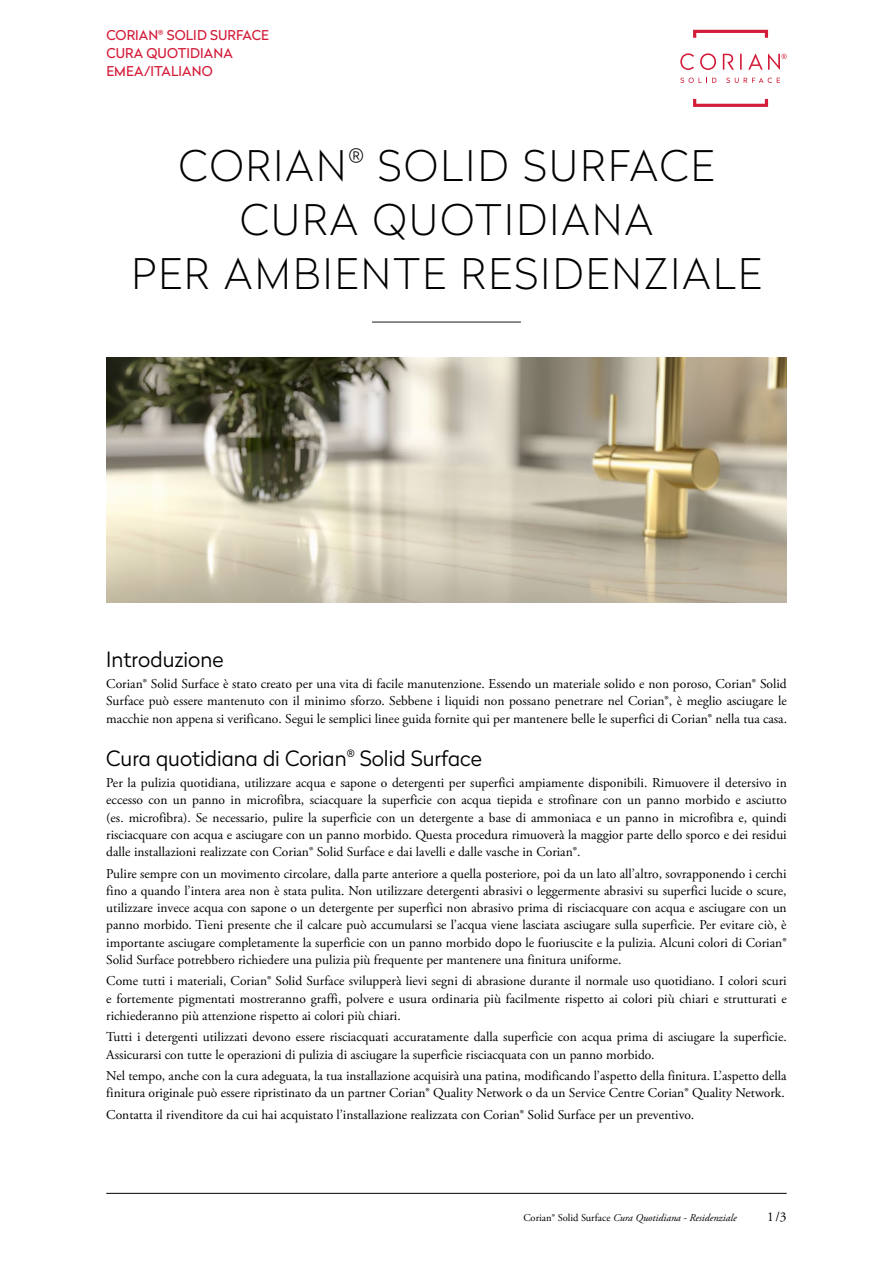
<style>
.page{position:relative;width:893px;height:1263px;background:#fff}
.page>*{position:absolute;margin:0;border:0;box-sizing:border-box;transform-origin:0 0}
.t1{font:100 42px/54px "Radikal";letter-spacing:.055em;color:#000;text-align:center}
.t2{font:300 21px "Radikal";color:#000}
.t3{font:13.5px/17.2px "Adobe Garamond Pro";color:#000;text-align:justify}
.t4{font:13.5px/18px "Radikal";letter-spacing:.005em;color:#d31c39}
.t5{font:italic 10.5px "Adobe Garamond Pro";color:#000}
.s1{font-style:normal}
</style>
<div class="page">
<hr style="left:372px;top:321px;width:149px;height:2px;background:#636466">
<img style="left:106px;top:357px;width:681px;height:246px">
<hr style="left:106px;top:1193px;width:681px;height:1px;background:#000">
<svg style="left:693px;top:99px;width:75px;height:8px"></svg>
<svg style="left:693px;top:30px;width:75px;height:8px"></svg>
<svg style="left:680px;top:53px;width:107px;height:17px"></svg>
<svg style="left:680px;top:78px;width:36px;height:5px"></svg>
<svg style="left:726px;top:78px;width:54px;height:5px"></svg>
<p class="t4" style="left:106px;top:25px;width:164px">CORIAN<sup>®</sup> SOLID SURFACE<br>CURA QUOTIDIANA<br>EMEA/ITALIANO</p>
<h1 class="t1" style="left:131px;top:137px;width:632px">CORIAN<sup>®</sup> SOLID SURFACE<br>CURA QUOTIDIANA<br>PER AMBIENTE RESIDENZIALE</h1>
<h2 class="t2" style="left:106px;top:644px;width:119px">Introduzione</h2>
<p class="t3" style="left:106px;top:676px;width:682px">Corian® Solid Surface è stato creato per una vita di facile manutenzione. Essendo un materiale solido e non poroso, Corian® Solid Surface può essere mantenuto con il minimo sforzo. Sebbene i liquidi non possano penetrare nel Corian®, è meglio asciugare le macchie non appena si verificano. Segui le semplici linee guida fornite qui per mantenere belle le superfici di Corian® nella tua casa.</p>
<h2 class="t2" style="left:106px;top:743px;width:377px">Cura quotidiana di Corian<sup>®</sup> Solid Surface</h2>
<p class="t3" style="left:106px;top:775px;width:682px">Per la pulizia quotidiana, utilizzare acqua e sapone o detergenti per superfici ampiamente disponibili. Rimuovere il detersivo in eccesso con un panno in microfibra, sciacquare la superficie con acqua tiepida e strofinare con un panno morbido e asciutto (es. microfibra). Se necessario, pulire la superficie con un detergente a base di ammoniaca e un panno in microfibra e, quindi risciacquare con acqua e asciugare con un panno morbido. Questa procedura rimuoverà la maggior parte dello sporco e dei residui dalle installazioni realizzate con Corian® Solid Surface e dai lavelli e dalle vasche in Corian®.</p>
<p class="t3" style="left:106px;top:865px;width:682px">Pulire sempre con un movimento circolare, dalla parte anteriore a quella posteriore, poi da un lato all’altro, sovrapponendo i cerchi fino a quando l’intera area non è stata pulita. Non utilizzare detergenti abrasivi o leggermente abrasivi su superfici lucide o scure, utilizzare invece acqua con sapone o un detergente per superfici non abrasivo prima di risciacquare con acqua e asciugare con un panno morbido. Tieni presente che il calcare può accumularsi se l’acqua viene lasciata asciugare sulla superficie. Per evitare ciò, è importante asciugare completamente la superficie con un panno morbido dopo le fuoriuscite e la pulizia. Alcuni colori di Corian® Solid Surface potrebbero richiedere una pulizia più frequente per mantenere una finitura uniforme.</p>
<p class="t3" style="left:106px;top:973px;width:682px">Come tutti i materiali, Corian® Solid Surface svilupperà lievi segni di abrasione durante il normale uso quotidiano. I colori scuri e fortemente pigmentati mostreranno graffi, polvere e usura ordinaria più facilmente rispetto ai colori più chiari e strutturati e richiederanno più attenzione rispetto ai colori più chiari.</p>
<p class="t3" style="left:106px;top:1029px;width:682px">Tutti i detergenti utilizzati devono essere risciacquati accuratamente dalla superficie con acqua prima di asciugare la superficie.<br>Assicurarsi con tutte le operazioni di pulizia di asciugare la superficie risciacquata con un panno morbido.</p>
<p class="t3" style="left:106px;top:1068px;width:682px">Nel tempo, anche con la cura adeguata, la tua installazione acquisirà una patina, modificando l’aspetto della finitura. L’aspetto della finitura originale può essere ripristinato da un partner Corian® Quality Network o da un Service Centre Corian® Quality Network.</p>
<p class="t3" style="left:106px;top:1106px;width:589px">Contatta il rivenditore da cui hai acquistato l’installazione realizzata con Corian® Solid Surface per un preventivo.</p>
<p class="t5" style="left:523px;top:1211px;width:215px"><span class="s1">Corian® Solid Surface</span> Cura Quotidiana - Residenziale</p>
<p class="t3" style="left:767px;top:1208px;width:21px">1/3</p>
</div>
